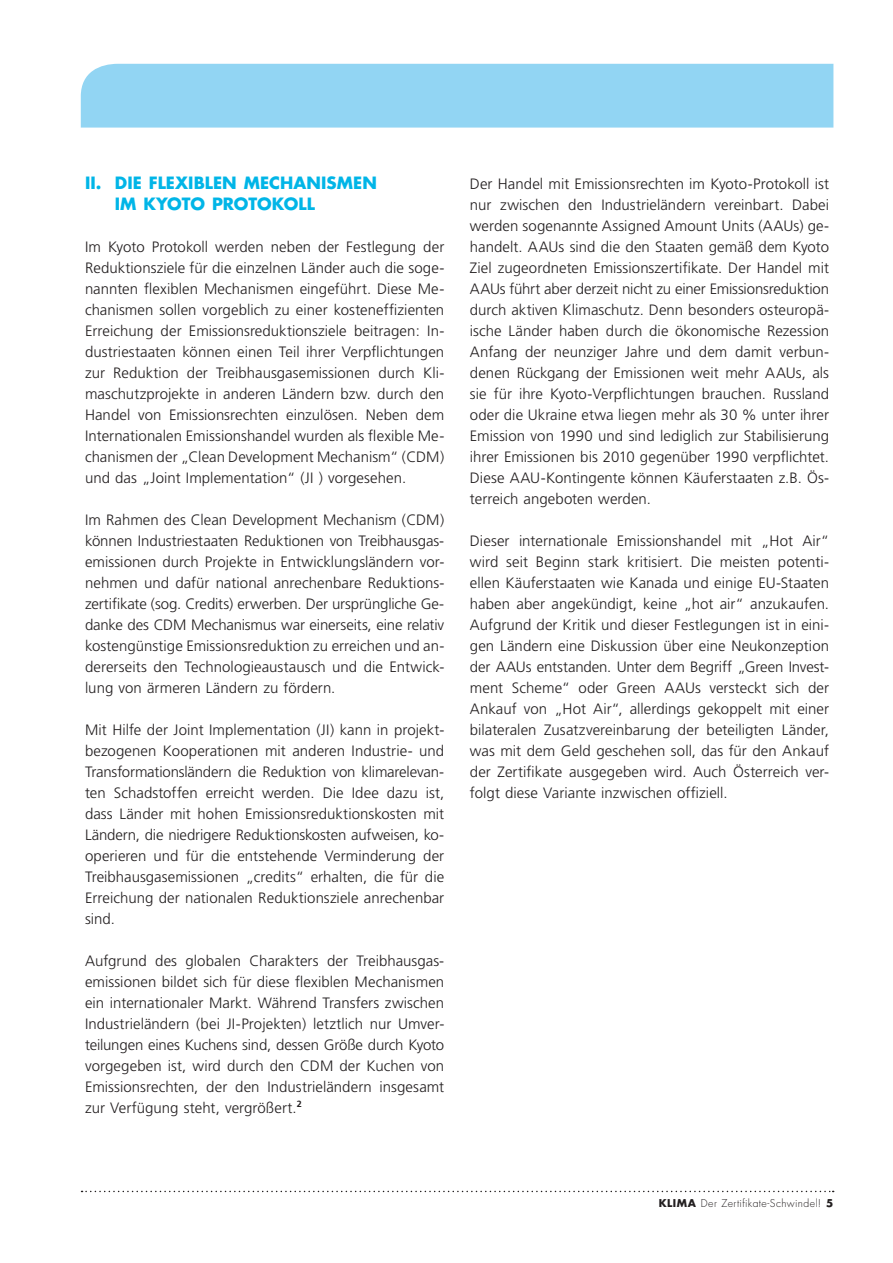
<style>
.page{position:relative;width:893px;height:1263px;background:#fff}
.page>*{position:absolute;margin:0;border:0;box-sizing:border-box;transform-origin:0 0}
.headline{font:700 16.5px "Futura";letter-spacing:.005em;color:#01b5e7}
.fliesstext{font:300 15px/21px "Frutiger";letter-spacing:.005em;color:#231f20;text-align:justify}
.t1{font:300 10.5px "Futura";letter-spacing:.035em;color:#231f20}
.s1{font-weight:700}
</style>
<div class="page">
<svg style="left:82px;top:1191px;width:752px;height:1px"></svg>
<div style="left:81px;top:64px;width:752px;height:64px;background:#92d5f3"></div>
<p class="headline" style="left:85px;top:171px;width:131px">II. DIE FLEXIBLEN</p>
<p class="headline" style="left:244px;top:171px;width:63px">MEC HANISMEN</p>
<p class="headline" style="left:85px;top:192px;width:19px">IM</p>
<p class="headline" style="left:143px;top:192px;width:38px">KYOTO</p>
<p class="headline" style="left:212px;top:192px;width:35px">PROTOKOLL</p>
<p class="fliesstext" style="left:85px;top:236px;width:361px">Im Kyoto Protokoll werden neben der Festlegung der Reduktionsziele für die einzelnen Länder auch die soge&shy;nannten flexiblen Mechanismen eingeführt. Diese Me&shy;chanismen sollen vorgeblich zu einer kosteneffizienten Erreichung der Emissionsreduktionsziele beitragen: In&shy;dustriestaaten können einen Teil ihrer Verpflichtungen zur Reduktion der Treibhausgasemissionen durch Kli&shy;maschutzprojekte in anderen Ländern bzw. durch den Handel von Emissionsrechten einzulösen. Neben dem Internationalen Emissionshandel wurden als flexible Me&shy;chanismen der „Clean Development Mechanism“ (CDM) und das „Joint Implementation“ (JI ) vorgesehen.</p>
<p class="fliesstext" style="left:85px;top:509px;width:361px">Im Rahmen des Clean Development Mechanism (CDM) können Industriestaaten Reduktionen von Treibhausgas&shy;emissionen durch Projekte in Entwicklungsländern vor&shy;nehmen und dafür national anrechenbare Reduktions&shy;zertifikate (sog. Credits) erwerben. Der ursprüngliche Ge&shy;danke des CDM Mechanismus war einerseits, eine relativ kostengünstige Emissionsreduktion zu erreichen und an&shy;dererseits den Technologieaustausch und die Entwick&shy;lung von ärmeren Ländern zu fördern.</p>
<p class="fliesstext" style="left:85px;top:719px;width:361px">Mit Hilfe der Joint Implementation (JI) kann in projekt&shy;bezogenen Kooperationen mit anderen Industrie- und Transformationsländern die Reduktion von klimarelevan&shy;ten Schadstoffen erreicht werden. Die Idee dazu ist, dass Länder mit hohen Emissionsreduktionskosten mit Ländern, die niedrigere Reduktionskosten aufweisen, ko&shy;operieren und für die entstehende Verminderung der Treibhausgasemissionen „credits“ erhalten, die für die Erreichung der nationalen Reduktionsziele anrechenbar sind.</p>
<p class="fliesstext" style="left:85px;top:950px;width:361px">Aufgrund des globalen Charakters der Treibhausgas&shy;emissionen bildet sich für diese flexiblen Mechanismen ein internationaler Markt. Während Transfers zwischen Industrieländern (bei JI-Projekten) letztlich nur Umver&shy;teilungen eines Kuchens sind, dessen Größe durch Kyoto vorgegeben ist, wird durch den CDM der Kuchen von Emissionsrechten, der den Industrieländern insgesamt zur Verfügung steht, vergrößert.<sup>2</sup></p>
<p class="fliesstext" style="left:470px;top:173px;width:361px">Der Handel mit Emissionsrechten im Kyoto-Protokoll ist nur zwischen den Industrieländern vereinbart. Dabei werden sogenannte Assigned Amount Units (AAUs) ge&shy;handelt. AAUs sind die den Staaten gemäß dem Kyoto Ziel zugeordneten Emissionszertifikate. Der Handel mit AAUs führt aber derzeit nicht zu einer Emissionsreduktion durch aktiven Klimaschutz. Denn besonders osteuropä&shy;ische Länder haben durch die ökonomische Rezession Anfang der neunziger Jahre und dem damit verbun&shy;denen Rückgang der Emissionen weit mehr AAUs, als sie für ihre Kyoto-Verpflichtungen brauchen. Russland oder die Ukraine etwa liegen mehr als 30 % unter ihrer Emission von 1990 und sind lediglich zur Stabilisierung ihrer Emissionen bis 2010 gegenüber 1990 verpflichtet.<br>Diese AAU-Kontingente können Käuferstaaten z.B. Ös&shy;terreich angeboten werden.</p>
<p class="fliesstext" style="left:470px;top:530px;width:361px">Dieser internationale Emissionshandel mit „Hot Air“ wird seit Beginn stark kritisiert. Die meisten potenti&shy;ellen Käuferstaaten wie Kanada und einige EU-Staaten haben aber angekündigt, keine „hot air“ anzukaufen.<br>Aufgrund der Kritik und dieser Festlegungen ist in eini&shy;gen Ländern eine Diskussion über eine Neukonzeption der AAUs entstanden. Unter dem Begriff „Green Invest&shy;ment Scheme“ oder Green AAUs versteckt sich der Ankauf von „Hot Air“, allerdings gekoppelt mit einer bilateralen Zusatzvereinbarung der beteiligten Länder, was mit dem Geld geschehen soll, das für den Ankauf der Zertifikate ausgegeben wird. Auch Österreich ver&shy;folgt diese Variante inzwischen offiziell.</p>
<p class="t1" style="left:659px;top:1196px;width:176px"><span class="s1">KLIMA</span> Der Zertifikate-Schwindel! <span class="s1">5</span></p>
</div>
